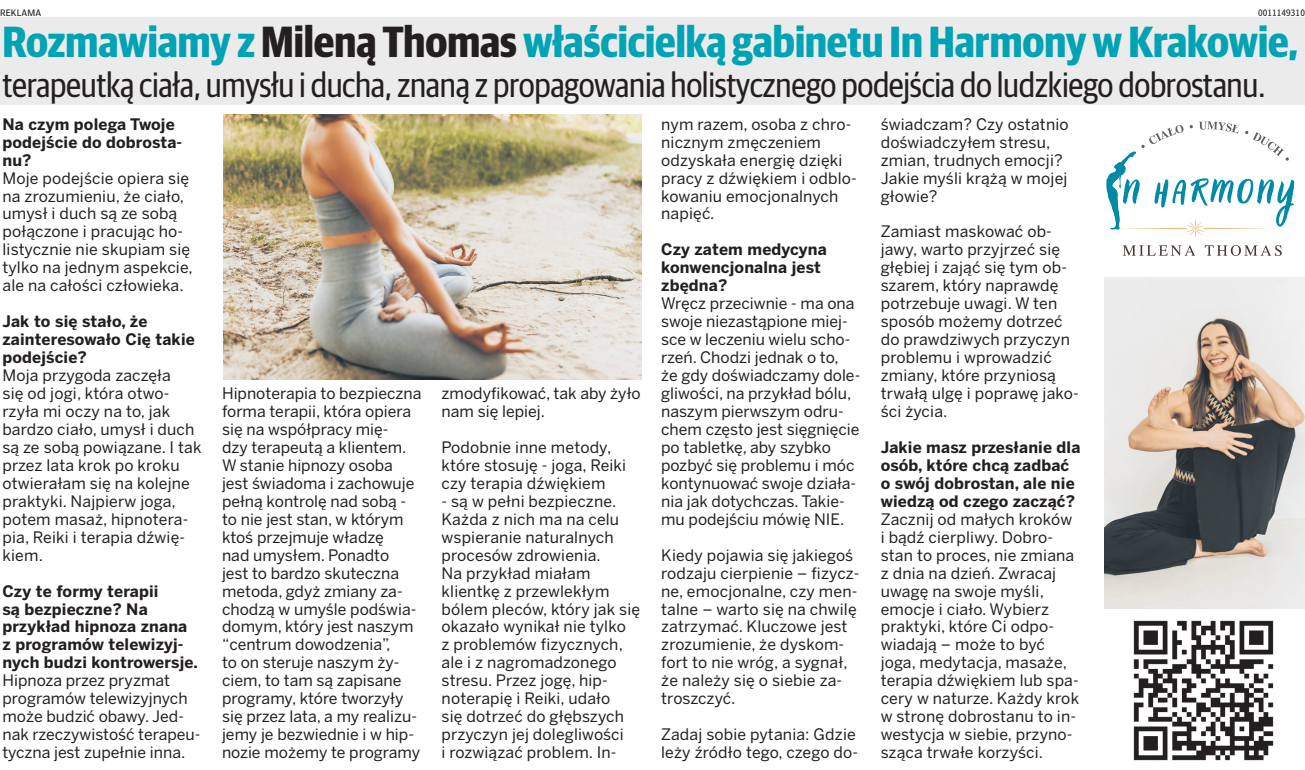
<style>
.page{position:relative;width:1305px;height:770px;background:#fff}
.page>*{position:absolute;margin:0;border:0;box-sizing:border-box;transform-origin:0 0}
.t1{font:700 43.75px "Guardian Sans Cond";color:#00a3b4}
.t2{font:35px "Guardian Sans Cond";letter-spacing:-.01em;color:#231f20}
.t3{font:15.75px/18px "Benton Sans CE";color:#231f20}
.t4{font:700 15.75px/18px "Benton Sans CE";letter-spacing:.01em;color:#231f20}
.t5{font:condensed 8.75px "Poynter Agate Zero";letter-spacing:.005em;color:#231f20}
.s1{color:#231f20}
</style>
<div class="page">
<div style="left:0;top:18px;width:1305px;height:87px;background:#ebebec"></div>
<img style="left:1133px;top:620px;width:141px;height:141px">
<img style="left:223px;top:114px;width:418px;height:266px">
<img style="left:1104px;top:278px;width:201px;height:331px">
<svg style="left:1122px;top:245px;width:73px;height:11px"></svg>
<svg style="left:1204px;top:245px;width:77px;height:11px"></svg>
<svg style="left:1106px;top:121px;width:188px;height:117px"></svg>
<p class="t5" style="left:0;top:7px;width:43px">REKLAMA</p>
<p class="t5" style="left:1258px;top:7px;width:48px">0011149310</p>
<h1 class="t1" style="left:2px;top:10px;width:1297px">Rozmawiamy z <span class="s1">Mileną Thomas</span> właścicielką gabinetu In Harmony w Krakowie,</h1>
<h2 class="t2" style="left:2px;top:60px;width:1264px">terapeutką ciała, umysłu i ducha, znaną z propagowania holistycznego podejścia do ludzkiego dobrostanu.</h2>
<p class="t4" style="left:2px;top:115px;width:181px">Na czym polega Twoje podejście do dobrosta&shy;nu?</p>
<p class="t3" style="left:2px;top:169px;width:192px">Moje podejście opiera się na zrozumieniu, że ciało, umysł i duch są ze sobą połączone i pracując ho&shy;listycznie nie skupiam się tylko na jednym aspekcie, ale na całości człowieka.</p>
<p class="t4" style="left:2px;top:313px;width:194px">Jak to się stało, że zainteresowało Cię takie podejście?</p>
<p class="t3" style="left:2px;top:367px;width:201px">Moja przygoda zaczęła<br>się od jogi, która otwo&shy;rzyła mi oczy na to, jak bardzo ciało, umysł i duch są ze sobą powiązane. I tak przez lata krok po kroku otwierałam się na kolejne praktyki. Najpierw joga, potem masaż, hipnotera&shy;pia, Reiki i terapia dźwię&shy;kiem.</p>
<p class="t4" style="left:2px;top:582px;width:197px">Czy te formy terapii<br>są bezpieczne? Na przykład hipnoza znana z programów telewizyj&shy;nych budzi kontrowersje.</p>
<p class="t3" style="left:2px;top:672px;width:199px">Hipnoza przez pryzmat programów telewizyjnych może budzić obawy. Jed&shy;nak rzeczywistość terapeu&shy;tyczna jest zupełnie inna.</p>
<p class="t3" style="left:881px;top:115px;width:189px">świadczam? Czy ostatnio doświadczyłem stresu, zmian, trudnych emocji?<br>Jakie myśli krążą w mojej głowie?</p>
<p class="t3" style="left:881px;top:223px;width:200px">Zamiast maskować ob&shy;jawy, warto przyjrzeć się głębiej i zająć się tym ob&shy;szarem, który naprawdę potrzebuje uwagi. W ten sposób możemy dotrzeć do prawdziwych przyczyn problemu i wprowadzić zmiany, które przyniosą trwałą ulgę i poprawę jako&shy;ści życia.</p>
<p class="t4" style="left:881px;top:438px;width:201px">Jakie masz przesłanie dla osób, które chcą zadbać o swój dobrostan, ale nie wiedzą od czego zacząć?</p>
<p class="t3" style="left:881px;top:510px;width:200px">Zacznij od małych kroków i bądź cierpliwy. Dobro&shy;stan to proces, nie zmiana z dnia na dzień. Zwracaj uwagę na swoje myśli, emocje i ciało. Wybierz praktyki, które Ci odpo&shy;wiadają – może to być joga, medytacja, masaże, terapia dźwiękiem lub spa&shy;cery w naturze. Każdy krok w stronę dobrostanu to in&shy;westycja w siebie, przyno&shy;sząca trwałe korzyści.</p>
<p class="t3" style="left:661px;top:115px;width:197px">nym razem, osoba z chro&shy;nicznym zmęczeniem odzyskała energię dzięki pracy z dźwiękiem i odblo&shy;kowaniu emocjonalnych napięć.</p>
<p class="t4" style="left:661px;top:241px;width:167px">Czy zatem medycyna konwencjonalna jest zbędna?</p>
<p class="t3" style="left:661px;top:295px;width:201px">Wręcz przeciwnie - ma ona swoje niezastąpione miej&shy;sce w leczeniu wielu scho&shy;rzeń. Chodzi jednak o to,<br>że gdy doświadczamy dole&shy;gliwości, na przykład bólu, naszym pierwszym odru&shy;chem często jest sięgnięcie po tabletkę, aby szybko pozbyć się problemu i móc kontynuować swoje działa&shy;nia jak dotychczas. Takie&shy;mu podejściu mówię NIE.</p>
<p class="t3" style="left:661px;top:546px;width:200px">Kiedy pojawia się jakiegoś rodzaju cierpienie – fizycz&shy;ne, emocjonalne, czy men&shy;talne – warto się na chwilę zatrzymać. Kluczowe jest zrozumienie, że dyskom&shy;fort to nie wróg, a sygnał, że należy się o siebie za&shy;troszczyć.</p>
<p class="t3" style="left:661px;top:726px;width:198px">Zadaj sobie pytania: Gdzie leży źródło tego, czego do-</p>
<p class="t3" style="left:222px;top:384px;width:201px">Hipnoterapia to bezpieczna forma terapii, która opiera się na współpracy mię-<br>dzy terapeutą a klientem.<br>W stanie hipnozy osoba jest świadoma i zachowuje pełną kontrolę nad sobą - to nie jest stan, w którym ktoś przejmuje władzę<br>nad umysłem. Ponadto<br>jest to bardzo skuteczna metoda, gdyż zmiany za&shy;chodzą w umyśle podświa&shy;domym, który jest naszym “centrum dowodzenia”,<br>to on steruje naszym ży&shy;ciem, to tam są zapisane programy, które tworzyły się przez lata, a my realizu&shy;jemy je bezwiednie i w hip&shy;nozie możemy te programy</p>
<p class="t3" style="left:441px;top:384px;width:200px">zmodyfikować, tak aby żyło nam się lepiej.</p>
<p class="t3" style="left:441px;top:438px;width:186px">Podobnie inne metody, które stosuję - joga, Reiki czy terapia dźwiękiem</p>
<p class="t3" style="left:441px;top:492px;width:200px">- są w pełni bezpieczne.<br>Każda z nich ma na celu wspieranie naturalnych procesów zdrowienia.<br>Na przykład miałam klientkę z przewlekłym bólem pleców, który jak się okazało wynikał nie tylko<br>z problemów fizycznych, ale i z nagromadzonego stresu. Przez jogę, hip&shy;noterapię i Reiki, udało<br>się dotrzeć do głębszych przyczyn jej dolegliwości<br>i rozwiązać problem. In-</p>
</div>
